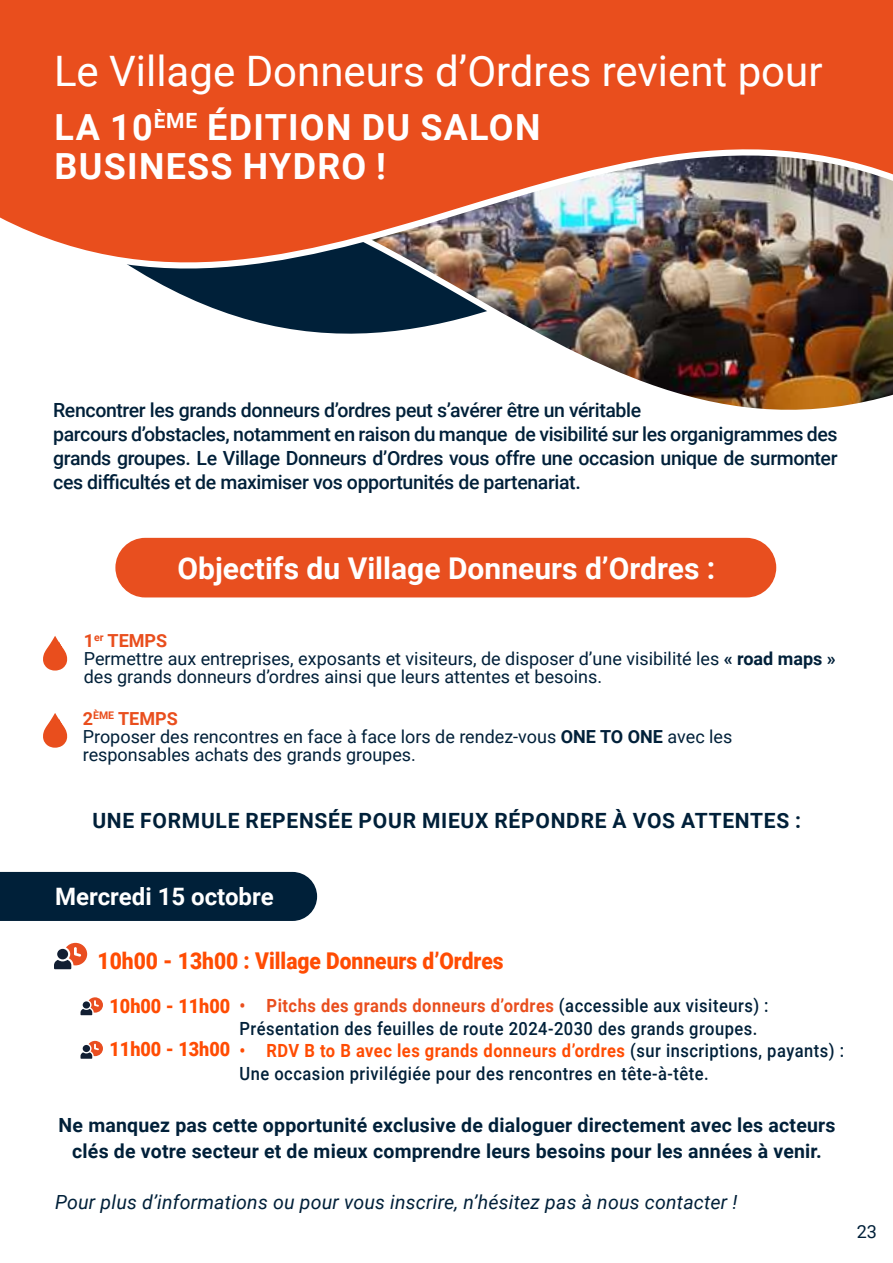
<style>
.page{position:relative;width:893px;height:1263px;background:#fff}
.page>*{position:absolute;margin:0;border:0;box-sizing:border-box;transform-origin:0 0}
.t1{font:42px "Roboto";color:#fff}
.t2{font:700 36px/39px "Roboto";letter-spacing:.035em;color:#fff}
.t3{font:700 30px "Roboto";color:#fff}
.t4{font:700 24px "Roboto";color:#fff}
.t5{font:900 23.1px "Roboto";color:#ff4c03;scale:.91 1}
.t6{font:700 21px "Roboto";letter-spacing:.035em;color:#002039}
.t7{font:900 19.8px/43.5px "Roboto";color:#ff4c03;scale:.91 1}
.t8{font:500 19.5px/24px "Roboto";letter-spacing:-.02em;color:#002039}
.t9{font:700 19.5px/25.5px "Roboto";letter-spacing:.01em;color:#002039;text-align:center}
.t10{font:italic 19.5px "Roboto";letter-spacing:.01em;color:#002039}
.t11{font:500 18.15px/22.5px "Roboto";letter-spacing:.03em;color:#002039;scale:.91 1}
.t12{font:18px/18px "Roboto";color:#002039}
.s1{font-weight:700;color:#e94e1d}
.s2{font-weight:700}
.s3{font-weight:700;color:#ff4c03}
</style>
<div class="page">
<img style="left:0;top:0;width:893px;height:410px">
<div style="left:115px;top:538px;width:661px;height:59px;background:#e84f1f;border-radius:30px"></div>
<svg style="left:43px;top:636px;width:25px;height:35px"></svg>
<svg style="left:43px;top:713px;width:25px;height:35px"></svg>
<div style="left:0;top:872px;width:317px;height:49px;background:#002039"></div>
<svg style="left:54px;top:943px;width:33px;height:26px"></svg>
<div style="left:57px;top:949px;width:11px;height:10px;background:#121f33;border-radius:50%"></div>
<svg style="left:81px;top:997px;width:22px;height:18px"></svg>
<div style="left:83px;top:1001px;width:7px;height:7px;background:#121f33;border-radius:50%"></div>
<svg style="left:81px;top:1041px;width:22px;height:18px"></svg>
<div style="left:83px;top:1045px;width:7px;height:7px;background:#121f33;border-radius:50%"></div>
<h1 class="t1" style="left:54px;top:41px;width:770px">Le Village Donneurs d’Ordres revient pour</h1>
<h2 class="t2" style="left:55px;top:107px;width:487px">LA 10<sup>ÈME</sup> ÉDITION DU SALON<br>BUSINESS HYDRO !</h2>
<p class="t8" style="left:53px;top:397px;width:786px">Rencontrer les grands donneurs d’ordres peut s’avérer être un véritable<br>parcours d’obstacles, notamment en raison du manque de visibilité sur les organigrammes des grands groupes. Le Village Donneurs d’Ordres vous offre une occasion unique de surmonter ces difficultés et de maximiser vos opportunités de partenariat.</p>
<h3 class="t3" style="left:178px;top:547px;width:539px">Objectifs du Village Donneurs d’Ordres :</h3>
<p class="t12" style="left:84px;top:631px;width:754px"><span class="s1">1</span><sup>er</sup> <span class="s1">TEMPS<br></span>Permettre aux entreprises, exposants et visiteurs, de disposer d’une visibilité les <span class="s2">« road maps » </span>des grands donneurs d’ordres ainsi que leurs attentes et besoins.</p>
<p class="t12" style="left:83px;top:709px;width:651px"><span class="s1">2</span><sup>ÈME</sup> <span class="s1">TEMPS<br></span>Proposer des rencontres en face à face lors de rendez-vous <span class="s2">ONE TO ONE</span> avec les responsables achats des grands groupes.</p>
<p class="t6" style="left:92px;top:806px;width:710px">UNE FORMULE REPENSÉE POUR MIEUX RÉPONDRE À VOS ATTENTES :</p>
<p class="t4" style="left:55px;top:880px;width:220px">Mercredi 15 octobre</p>
<p class="t5" style="left:98px;top:945px;width:448px">10h00 - 13h00 : Village Donneurs d’Ordres</p>
<p class="t11" style="left:240px;top:994px;width:583px"><span class="s1">• Pitchs des grands donneurs d’ordres</span> (accessible aux visiteurs) :<br>Présentation des feuilles de route 2024-2030 des grands groupes.</p>
<p class="t11" style="left:240px;top:1039px;width:666px"><span class="s3">• RDV B to B avec les grands donneurs d’ordres</span> (sur inscriptions, payants) :<br>Une occasion privilégiée pour des rencontres en tête-à-tête.</p>
<p class="t9" style="left:59px;top:1112px;width:778px">Ne manquez pas cette opportunité exclusive de dialoguer directement avec les acteurs clés de votre secteur et de mieux comprendre leurs besoins pour les années à venir.</p>
<p class="t10" style="left:55px;top:1188px;width:684px">Pour plus d’informations ou pour vous inscrire, n’hésitez pas à nous contacter !</p>
<p class="t7" style="left:109px;top:983px;width:134px">10h00 - 11h00<br>11h00 - 13h00</p>
<p class="t12" style="left:857px;top:1222px;width:22px">23</p>
</div>
